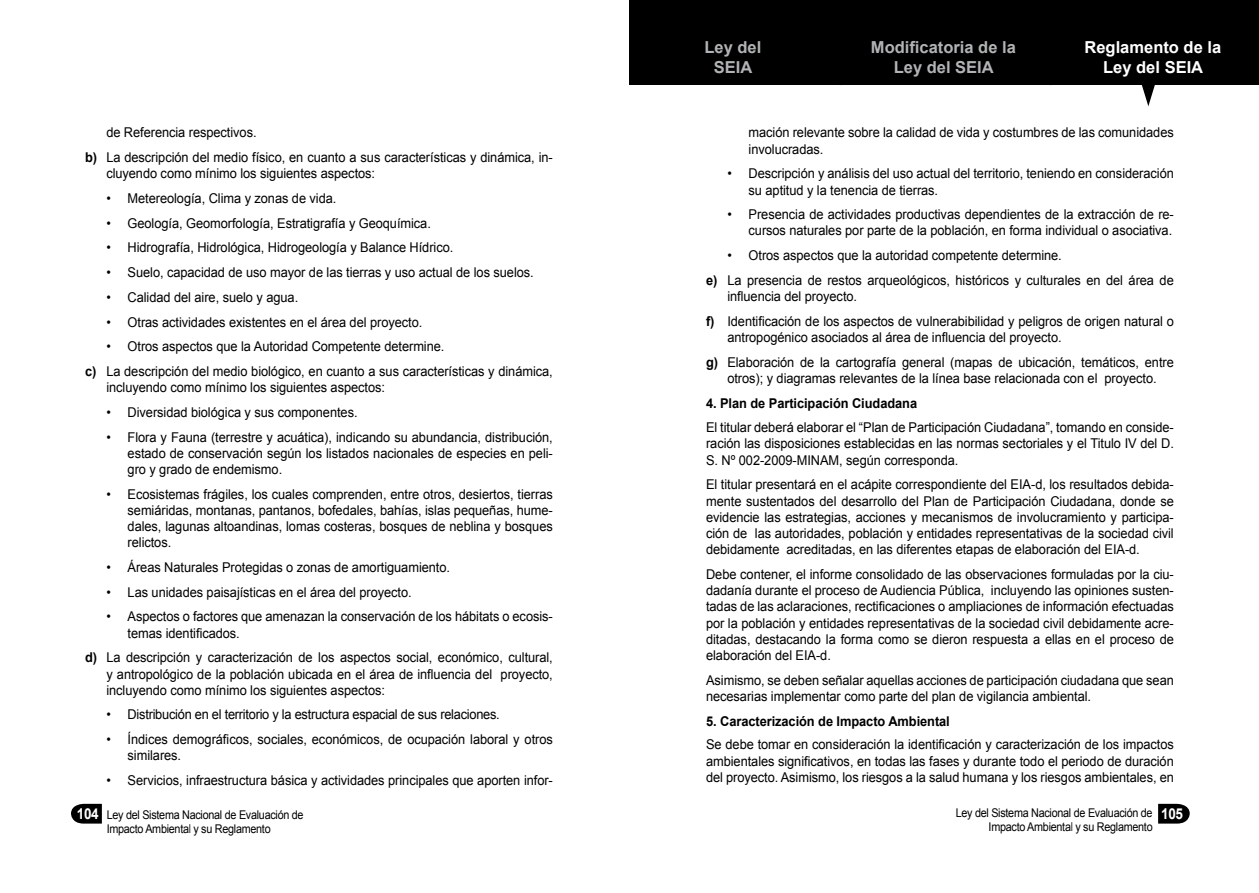
<style>
.page{position:relative;width:1259px;height:893px;background:#fff}
.page>*{position:absolute;margin:0;border:0;box-sizing:border-box;transform-origin:0 0}
.t1{font:700 16.5px/19.8px "Arial";color:#b1b3b4;text-align:center}
.t2{font:700 16.5px/19.8px "Arial";color:#fff;text-align:center}
.t3{font:700 15px "Arial";color:#fff;scale:.9 1}
.t4{font:13.5px/16.2px "Arial";letter-spacing:-.005em;color:#000;scale:.95 1}
.t5{font:700 13.5px "Arial";letter-spacing:-.005em;color:#000;scale:.95 1}
.t6{font:12px/14.4px "Arial";letter-spacing:-.025em;color:#000;text-align:right;scale:.9 1}
.s1{font-weight:700}
.s2{font-family:"Century Gothic"}
.s3{font-weight:700;font-size:15px;color:#fff}
</style>
<div class="page">
<div style="left:629px;top:0;width:630px;height:85px;background:#000"></div>
<svg style="left:1142px;top:85px;width:13px;height:21px"></svg>
<svg style="left:71px;top:804px;width:31px;height:20px"></svg>
<svg style="left:1158px;top:804px;width:31px;height:20px"></svg>
<p class="t4" style="left:85px;top:120px;width:494px;line-height:24.8px;text-indent:21px">de Referencia respectivos.<br><span class="s1">b)</span> La descripción del medio físico, en cuanto a sus características y dinámica, in-</p>
<p class="t4" style="left:106px;top:166px;width:284px">cluyendo como mínimo los siguientes aspectos:</p>
<p class="t4" style="left:106px;top:190px;width:244px">• Metereología, Clima y zonas de vida.</p>
<p class="t4" style="left:106px;top:215px;width:343px">• Geología, Geomorfología, Estratigrafía y Geoquímica.</p>
<p class="t4" style="left:106px;top:240px;width:367px">• Hidrografía, Hidrológica, Hidrogeología y Balance Hídrico.</p>
<p class="t4" style="left:106px;top:264px;width:451px">• Suelo, capacidad de uso mayor de las tierras y uso actual de los suelos.</p>
<p class="t4" style="left:106px;top:289px;width:203px">• Calidad del aire, suelo y agua.</p>
<p class="t4" style="left:106px;top:314px;width:334px">• Otras actividades existentes en el área del proyecto.</p>
<p class="t4" style="left:85px;top:334px;width:494px;line-height:24.8px;text-indent:21px">• Otros aspectos que la Autoridad Competente determine.<br><span class="s1">c)</span> La descripción del medio biológico, en cuanto a sus características y dinámica,</p>
<p class="t4" style="left:106px;top:379px;width:295px">incluyendo como mínimo los siguientes aspectos:</p>
<p class="t4" style="left:106px;top:404px;width:266px">• Diversidad biológica y sus componentes.</p>
<p class="t4" style="left:128px;top:429px;width:449px;text-align:justify;text-indent:-21px">• Flora y Fauna (terrestre y acuática), indicando su abundancia, distribución, estado de conservación según los listados nacionales de especies en peli&shy;gro y grado de endemismo.</p>
<p class="t4" style="left:128px;top:486px;width:449px;text-align:justify;text-indent:-21px">• Ecosistemas frágiles, los cuales comprenden, entre otros, desiertos, tierras semiáridas, montanas, pantanos, bofedales, bahías, islas pequeñas, hume&shy;dales, lagunas altoandinas, lomas costeras, bosques de neblina y bosques relictos.</p>
<p class="t4" style="left:106px;top:559px;width:363px">• Áreas Naturales Protegidas o zonas de amortiguamiento.</p>
<p class="t4" style="left:106px;top:584px;width:323px">• Las unidades paisajísticas en el área del proyecto.</p>
<p class="t4" style="left:128px;top:609px;width:449px;text-indent:-21px">• Aspectos o factores que amenazan la conservación de los hábitats o ecosis&shy;temas identificados.</p>
<p class="t4" style="left:106px;top:650px;width:471px;text-align:justify;text-indent:-21px"><span class="s1">d)</span> La descripción y caracterización de los aspectos social, económico, cultural, y antropológico de la población ubicada en el área de influencia del proyecto, incluyendo como mínimo los siguientes aspectos:</p>
<p class="t4" style="left:106px;top:707px;width:416px">• Distribución en el territorio y la estructura espacial de sus relaciones.</p>
<p class="t4" style="left:128px;top:731px;width:449px;text-indent:-21px">• Índices demográficos, sociales, económicos, de ocupación laboral y otros similares.</p>
<p class="t4" style="left:106px;top:772px;width:471px">• Servicios, infraestructura básica y actividades principales que aporten infor-</p>
<p class="t1" style="left:704px;top:38px;width:58px">Ley del<br>SEIA</p>
<p class="t1" style="left:871px;top:38px;width:146px">Modificatoria de la<br>Ley del SEIA</p>
<p class="t2" style="left:1084px;top:38px;width:138px">Reglamento de la<br>Ley del SEIA</p>
<p class="t4" style="left:748px;top:125px;width:449px">mación relevante sobre la calidad de vida y costumbres de las comunidades involucradas.</p>
<p class="t4" style="left:748px;top:166px;width:449px;text-indent:-21px">• Descripción y análisis del uso actual del territorio, teniendo en consideración su aptitud y la tenencia de tierras.</p>
<p class="t4" style="left:727px;top:207px;width:471px;text-align:right">• Presencia de actividades productivas dependientes de la extracción de re&shy;cursos naturales por parte de la población, en forma individual o asociativa.</p>
<p class="t4" style="left:706px;top:243px;width:494px;line-height:24.8px;text-indent:21px">• Otros aspectos que la autoridad competente determine.<br><span class="s1">e)</span> La presencia de restos arqueológicos, históricos y culturales en del área de</p>
<p class="t4" style="left:706px;top:284px;width:494px;line-height:24.8px;text-indent:21px">influencia del proyecto.<br><span class="s1">f)</span> Identificación de los aspectos de vulnerabibilidad y peligros de origen natural o</p>
<p class="t4" style="left:706px;top:325px;width:494px;line-height:24.8px;text-indent:21px">antropogénico asociados al área de influencia del proyecto.<br><span class="s1">g)</span> Elaboración de la cartografía general (mapas de ubicación, temáticos, entre</p>
<p class="t4" style="left:727px;top:370px;width:453px">otros); y diagramas relevantes de la línea base relacionada con el proyecto.</p>
<p class="t5" style="left:706px;top:394px;width:224px">4. Plan de Participación Ciudadana</p>
<p class="t4" style="left:706px;top:420px;width:494px;text-align:justify">El titular deberá elaborar el “Plan de Participación Ciudadana”, tomando en conside&shy;ración las disposiciones establecidas en las normas sectoriales y el Titulo IV del D.<br>S. Nº 002-2009-MINAM, según corresponda.</p>
<p class="t4" style="left:706px;top:477px;width:494px;text-align:justify">El titular presentará en el acápite correspondiente del EIA-d, los resultados debida&shy;mente sustentados del desarrollo del Plan de Participación Ciudadana, donde se evidencie las estrategias, acciones y mecanismos de involucramiento y participa&shy;ción de las autoridades, población y entidades representativas de la sociedad civil debidamente acreditadas, en las diferentes etapas de elaboración del EIA-d.</p>
<p class="t4" style="left:706px;top:566px;width:494px;text-align:justify">Debe contener, el informe consolidado de las observaciones formuladas por la ciu&shy;dadanía durante el proceso de Audiencia Pública, incluyendo las opiniones susten&shy;tadas de las aclaraciones, rectificaciones o ampliaciones de información efectuadas por la población y entidades representativas de la sociedad civil debidamente acre&shy;ditadas, destacando la forma como se dieron respuesta a ellas en el proceso de elaboración del EIA-d.</p>
<p class="t4" style="left:706px;top:672px;width:494px">Asimismo, se deben señalar aquellas acciones de participación ciudadana que sean necesarias implementar como parte del plan de vigilancia ambiental.</p>
<p class="t5" style="left:706px;top:712px;width:258px">5. Caracterización de Impacto Ambiental</p>
<p class="t4" style="left:706px;top:737px;width:494px;text-align:justify">Se debe tomar en consideración la identificación y caracterización de los impactos ambientales significativos, en todas las fases y durante todo el periodo de duración del proyecto. Asimismo, los riesgos a la salud humana y los riesgos ambientales, en</p>
<p class="t6" style="left:955px;top:805px;width:220px">Ley del Sistema Nacional de Evaluación de<br>Impacto Ambienta<span class="s2">l</span> y su Reglamento</p>
<p class="t6" style="left:77px;top:808px;width:253px;text-align:center"><span class="s3">104</span> Ley del Sistema Nacional de Evaluación de<br>Impacto Ambienta<span class="s2">l</span> y su Reglamento</p>
<p class="t3" style="left:1161px;top:804px;width:26px">105</p>
</div>
